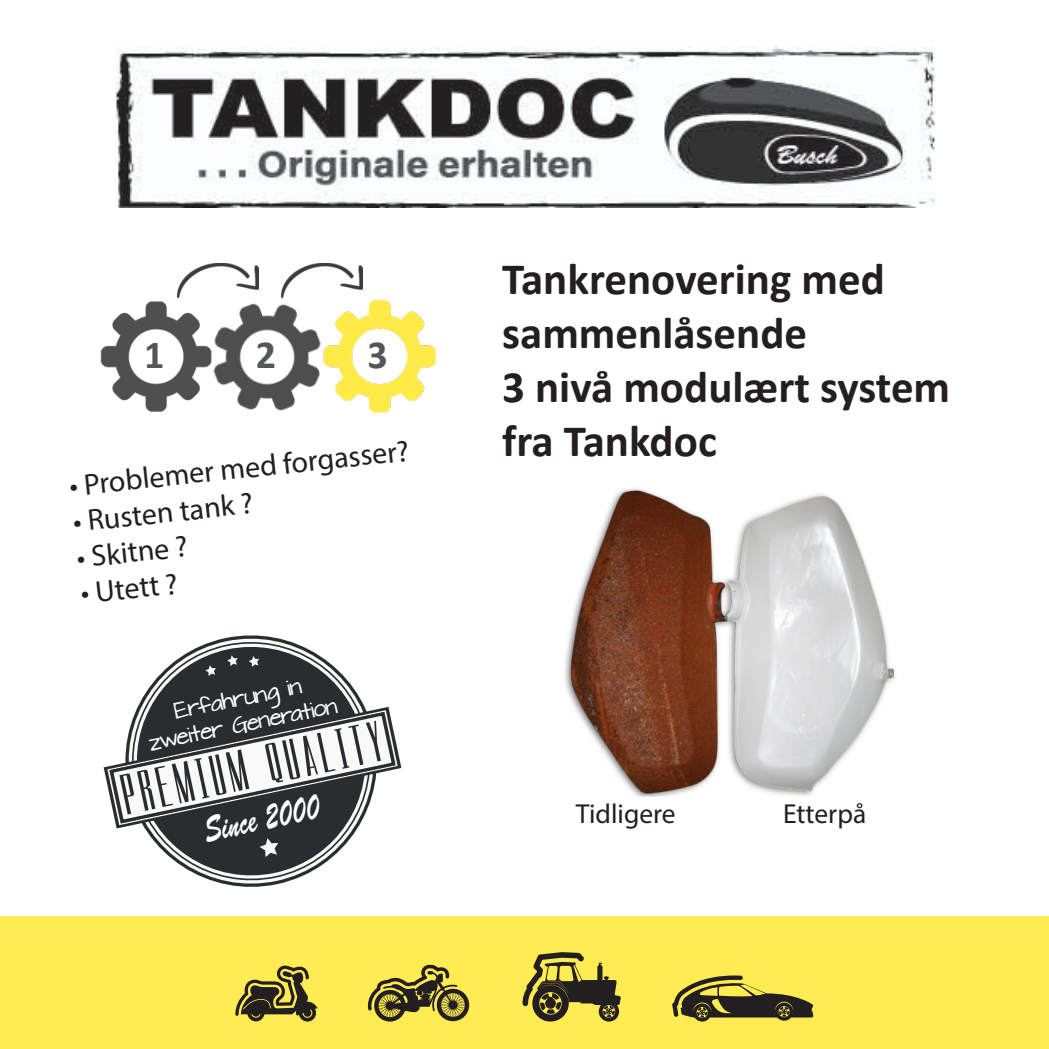
<style>
.page{position:relative;width:1049px;height:1049px;background:#fff}
.page>*{position:absolute;margin:0;border:0;box-sizing:border-box;transform-origin:0 0}
.t1{font:700 45px "Calibri";color:#231f20}
.t2{font:700 40px "Calibri";color:#545557}
.t3{font:36.75px "Brush Script Std";color:#fff;scale:.67 1}
.t4{font:30px "Myriad Pro";color:#231f20}
.t5{font:27.5px "Myriad Pro";color:#231f20}
.t6{font:19.5px/25.8px "Architects Daughter";color:#fff;text-align:center}
</style>
<div class="page">
<img style="left:564px;top:488px;width:331px;height:308px">
<img style="left:115px;top:46px;width:820px;height:161px">
<div style="left:0;top:917px;width:1049px;height:132px;background:#ffeb52"></div>
<svg style="left:672px;top:975px;width:141px;height:46px"></svg>
<svg style="left:522px;top:952px;width:99px;height:69px"></svg>
<svg style="left:235px;top:965px;width:83px;height:56px"></svg>
<svg style="left:368px;top:965px;width:101px;height:56px"></svg>
<svg style="left:137px;top:636px;width:228px;height:250px;fill:#292d2f"></svg>
<svg style="left:104px;top:707px;width:297px;height:121px"></svg>
<svg style="left:260px;top:838px;width:18px;height:19px"></svg>
<svg style="left:227px;top:655px;width:11px;height:11px"></svg>
<svg style="left:249px;top:656px;width:10px;height:11px"></svg>
<svg style="left:205px;top:665px;width:11px;height:11px"></svg>
<img style="left:100px;top:301px;width:70px;height:111px">
<img style="left:195px;top:263px;width:63px;height:6px">
<img style="left:170px;top:269px;width:147px;height:142px">
<img style="left:317px;top:281px;width:119px;height:132px">
<img style="left:281px;top:263px;width:81px;height:34px">
<p class="t2" style="left:144px;top:326px;width:22px">1</p>
<p class="t2" style="left:256px;top:326px;width:22px">2</p>
<p class="t2" style="left:367px;top:326px;width:22px">3</p>
<p class="t4" style="left:67px;top:468px;width:343px;rotate:-6deg">• Problemer med forgasser?</p>
<p class="t4" style="left:71px;top:503px;width:182px;rotate:-6deg">• Rusten tank ?</p>
<p class="t4" style="left:75px;top:539px;width:113px;rotate:-6deg">• Skitne ?</p>
<p class="t4" style="left:79px;top:575px;width:99px;rotate:-6deg">• Utett ?</p>
<p class="t6" style="left:142px;top:706px;width:193px;rotate:-11deg">Erfahrung in zweiter Generation</p>
<p class="t3" style="left:200px;top:810px;width:176px;rotate:-12deg">Since 2000</p>
<p class="t1" style="left:502px;top:247px;width:384px">Tankrenovering med</p>
<p class="t1" style="left:502px;top:301px;width:307px">sammenlåsende</p>
<p class="t1" style="left:502px;top:355px;width:450px">3 nivå modulært system</p>
<p class="t1" style="left:502px;top:409px;width:216px">fra Tankdoc</p>
<p class="t5" style="left:576px;top:797px;width:101px">Tidligere</p>
<p class="t5" style="left:783px;top:797px;width:85px">Etterpå</p>
</div>
